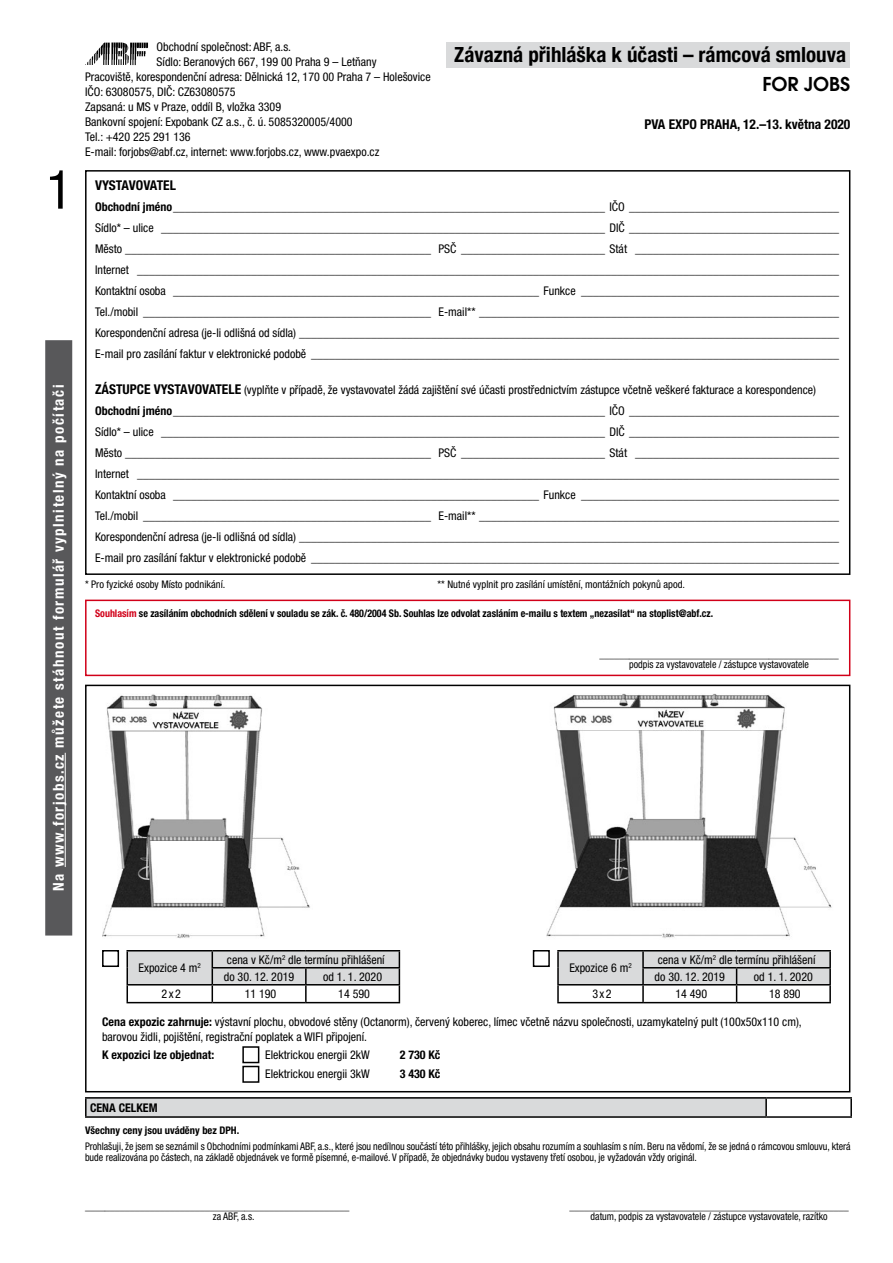
<style>
.page{position:relative;width:893px;height:1263px;background:#fff}
.page>*{position:absolute;margin:0;border:0;box-sizing:border-box;transform-origin:0 0}
.t1{font:condensed 54px "Helvetica Neue LT Pro";color:#000}
.t2{font:700 condensed 21px "Helvetica Neue LT Pro";color:#000}
.t3{font:21px "Avant Gar Got Itc TOT Dem";color:#000}
.t4{font:700 condensed 15px "Helvetica Neue LT Pro";letter-spacing:.1em;color:#fff}
.t5{font:700 condensed 13.5px "Helvetica Neue LT Pro";color:#000}
.t6{font:condensed 12px/21px "Helvetica Neue LT Pro";color:#000}
.t7{font:700 condensed 12px "Helvetica Neue LT Pro";color:#000}
.t8{font:condensed 10.5px/11.2px "Helvetica Neue LT Pro";color:#000;scale:.95 1}
.t9{font:700 condensed 10.5px "Helvetica Neue LT Pro";color:#000;scale:.95 1}
.t10{font:condensed 10.5px "Helvetica Neue LT Pro";color:#000}
.t11{font:700 condensed 10.5px "Helvetica Neue LT Pro";color:#000}
.s1{font-weight:700}
.s2{font-weight:700;font-size:13.5px}
.s3{color:#d10019}
</style>
<div class="page">
<svg style="left:85px;top:42px;width:63px;height:23px"></svg>
<div style="left:45px;top:340px;width:27px;height:595px;background:#58585a"></div>
<hr style="left:65px;top:753px;width:1px;height:114px;background:#fff">
<div style="left:446px;top:43px;width:404px;height:25px;background:#d9dadb"></div>
<div style="left:85px;top:685px;width:765px;height:407px;border:2px solid #000"></div>
<img style="left:102px;top:694px;width:208px;height:244px">
<img style="left:546px;top:693px;width:286px;height:245px">
<div style="left:242px;top:1046px;width:17px;height:17px;background:#fff;border:2px solid #000"></div>
<div style="left:242px;top:1066px;width:17px;height:17px;background:#fff;border:2px solid #000"></div>
<hr style="left:126px;top:950px;width:86px;height:1px;background:#000">
<hr style="left:212px;top:950px;width:94px;height:1px;background:#000">
<hr style="left:306px;top:950px;width:94px;height:1px;background:#000">
<svg style="left:126px;top:951px;width:274px;height:51px"></svg>
<hr style="left:126px;top:1002px;width:86px;height:1px;background:#000">
<hr style="left:212px;top:1002px;width:94px;height:1px;background:#000">
<hr style="left:306px;top:1002px;width:94px;height:1px;background:#000">
<div style="left:102px;top:950px;width:17px;height:17px;background:#fff;border:2px solid #000"></div>
<hr style="left:557px;top:950px;width:86px;height:1px;background:#000">
<hr style="left:643px;top:950px;width:94px;height:1px;background:#000">
<hr style="left:737px;top:950px;width:94px;height:1px;background:#000">
<svg style="left:557px;top:951px;width:274px;height:51px"></svg>
<hr style="left:557px;top:1002px;width:86px;height:1px;background:#000">
<hr style="left:643px;top:1002px;width:94px;height:1px;background:#000">
<hr style="left:737px;top:1002px;width:94px;height:1px;background:#000">
<div style="left:533px;top:950px;width:17px;height:17px;background:#fff;border:2px solid #000"></div>
<div style="left:86px;top:1098px;width:680px;height:19px;background:#d9dadb"></div>
<hr style="left:85px;top:1097px;width:681px;height:2px;background:#000">
<svg style="left:85px;top:1099px;width:2px;height:17px"></svg>
<svg style="left:765px;top:1099px;width:2px;height:17px"></svg>
<svg style="left:850px;top:1099px;width:2px;height:17px"></svg>
<hr style="left:85px;top:1116px;width:681px;height:2px;background:#000">
<hr style="left:766px;top:1116px;width:86px;height:2px;background:#000">
<hr style="left:766px;top:1097px;width:86px;height:2px;background:#000">
<div style="left:85px;top:170px;width:765px;height:405px;border:2px solid #000"></div>
<div style="left:85px;top:600px;width:765px;height:76px;border:2px solid #d10019"></div>
<h1 class="t1" style="left:46px;top:158px;width:27px">1</h1>
<p class="t4" style="left:49px;top:891px;width:508px;rotate:-90deg">Na www.forjobs.cz můžete stáhnout formulář vyplnitelný na počítači</p>
<p class="t6" style="left:157px;top:36px;width:136px">Obchodní společnost: ABF, a.s.</p>
<p class="t6" style="left:157px;top:51px;width:221px">Sídlo: Beranových 667, 199 00 Praha 9 – Letňany</p>
<p class="t6" style="left:85px;top:66px;width:347px">Pracoviště, korespondenční adresa: Dělnická 12, 170 00 Praha 7 – Holešovice</p>
<p class="t6" style="left:85px;top:81px;width:152px">IČO: 63080575, DIČ: CZ63080575</p>
<p class="t6" style="left:85px;top:96px;width:198px">Zapsaná: u MS v Praze, oddíl B, vložka 3309</p>
<p class="t6" style="left:85px;top:111px;width:269px">Bankovní spojení: Expobank CZ a.s., č. ú. 5085320005/4000</p>
<p class="t6" style="left:85px;top:126px;width:107px">Tel.: +420 225 291 136</p>
<p class="t6" style="left:85px;top:141px;width:296px">E-mail: forjobs@abf.cz, internet: www.forjobs.cz, www.pvaexpo.cz</p>
<h2 class="t2" style="left:454px;top:42px;width:393px">Závazná přihláška k účasti – rámcová smlouva</h2>
<h2 class="t3" style="left:763px;top:71px;width:89px">FOR JOBS</h2>
<p class="t5" style="left:644px;top:116px;width:208px">PVA EXPO PRAHA, 12.–13. května 2020</p>
<p class="t5" style="left:95px;top:177px;width:82px">VYSTAVOVATEL</p>
<p class="t6" style="left:95px;top:196px;width:745px;text-align:justify"><span class="s1">Obchodní jméno</span>________________________________________________________________________ IČO ___________________________________ Sídlo* – ulice __________________________________________________________________________ DIČ ___________________________________ Město ___________________________________________________ PSČ ________________________ Stát __________________________________ Internet _____________________________________________________________________________________________________________________ Kontaktní osoba _____________________________________________________________ Funkce ___________________________________________ Tel./mobil ________________________________________________ E-mail** ____________________________________________________________ Korespondenční adresa (je-li odlišná od sídla) __________________________________________________________________________________________ E-mail pro zasílání faktur v elektronické podobě ________________________________________________________________________________________</p>
<p class="t6" style="left:95px;top:379px;width:746px"><span class="s2">ZÁSTUPCE VYSTAVOVATELE</span> (vyplňte v případě, že vystavovatel žádá zajištění své účasti prostřednictvím zástupce včetně veškeré fakturace a korespondence)<br><span class="s1">Obchodní jméno</span>________________________________________________________________________ IČO ___________________________________ Sídlo* – ulice __________________________________________________________________________ DIČ ___________________________________ Město ___________________________________________________ PSČ ________________________ Stát __________________________________ Internet _____________________________________________________________________________________________________________________ Kontaktní osoba _____________________________________________________________ Funkce ___________________________________________ Tel./mobil ________________________________________________ E-mail** ____________________________________________________________ Korespondenční adresa (je-li odlišná od sídla) __________________________________________________________________________________________ E-mail pro zasílání faktur v elektronické podobě ________________________________________________________________________________________</p>
<p class="t10" style="left:85px;top:578px;width:142px">* Pro fyzické osoby Místo podnikání.</p>
<p class="t10" style="left:438px;top:578px;width:249px">** Nutné vyplnit pro zasílání umístění, montážních pokynů apod.</p>
<p class="t9" style="left:95px;top:607px;width:652px"><span class="s3">Souhlasím</span> se zasíláním obchodních sdělení v souladu se zák. č. 480/2004 Sb. Souhlas lze odvolat zasláním e-mailu s textem „nezasílat“ na stoplist@abf.cz.</p>
<p class="t8" style="left:599px;top:649px;width:254px;line-height:10.5px;text-align:center">________________________________________________ podpis za vystavovatele / zástupce vystavovatele</p>
<p class="t6" style="left:139px;top:957px;width:64px">Expozice 4 m<sup>2</sup></p>
<p class="t6" style="left:224px;top:951px;width:162px;line-height:17px">cena v Kč/m<sup>2</sup> dle termínu přihlášení do 30. 12. 2019</p>
<p class="t6" style="left:323px;top:966px;width:60px">od 1. 1. 2020</p>
<p class="t6" style="left:569px;top:957px;width:64px">Expozice 6 m<sup>2</sup></p>
<p class="t6" style="left:655px;top:951px;width:162px;line-height:17px">cena v Kč/m<sup>2</sup> dle termínu přihlášení do 30. 12. 2019</p>
<p class="t6" style="left:754px;top:966px;width:60px">od 1. 1. 2020</p>
<p class="t6" style="left:162px;top:983px;width:21px">2x2</p>
<p class="t6" style="left:245px;top:983px;width:33px">11 190</p>
<p class="t6" style="left:338px;top:983px;width:33px">14 590</p>
<p class="t6" style="left:592px;top:983px;width:21px">3x2</p>
<p class="t6" style="left:675px;top:983px;width:33px">14 490</p>
<p class="t6" style="left:769px;top:983px;width:33px">18 890</p>
<p class="t6" style="left:102px;top:1014px;width:701px;line-height:15px"><span class="s1">Cena expozic zahrnuje:</span> výstavní plochu, obvodové stěny (Octanorm), červený koberec, límec včetně názvu společnosti, uzamykatelný pult (100x50x110 cm), barovou židli, pojištění, registrační poplatek a WIFI připojení.</p>
<p class="t7" style="left:102px;top:1047px;width:114px">K expozici lze objednat:</p>
<p class="t6" style="left:265px;top:1044px;width:106px">Elektrickou energii 2kW</p>
<p class="t7" style="left:400px;top:1047px;width:42px">2 730 Kč</p>
<p class="t6" style="left:265px;top:1063px;width:106px">Elektrickou energii 3kW</p>
<p class="t7" style="left:400px;top:1067px;width:42px">3 430 Kč</p>
<p class="t7" style="left:90px;top:1100px;width:69px">CENA CELKEM</p>
<p class="t11" style="left:85px;top:1124px;width:156px">Všechny ceny jsou uváděny bez DPH.</p>
<p class="t8" style="left:85px;top:1140px;width:807px">Prohlašuji, že jsem se seznámil s Obchodními podmínkami ABF, a.s., které jsou nedílnou součástí této přihlášky, jejich obsahu rozumím a souhlasím s ním. Beru na vědomí, že se jedná o rámcovou smlouvu, která bude realizována po částech, na základě objednávek ve formě písemné, e-mailové. V případě, že objednávky budou vystaveny třetí osobou, je vyžadován vždy originál.</p>
<p class="t8" style="left:85px;top:1200px;width:280px">_____________________________________________________</p>
<p class="t8" style="left:569px;top:1200px;width:296px">________________________________________________________</p>
<p class="t8" style="left:213px;top:1211px;width:45px">za ABF, a.s.</p>
<p class="t8" style="left:591px;top:1211px;width:251px">datum, podpis za vystavovatele / zástupce vystavovatele, razítko</p>
</div>
